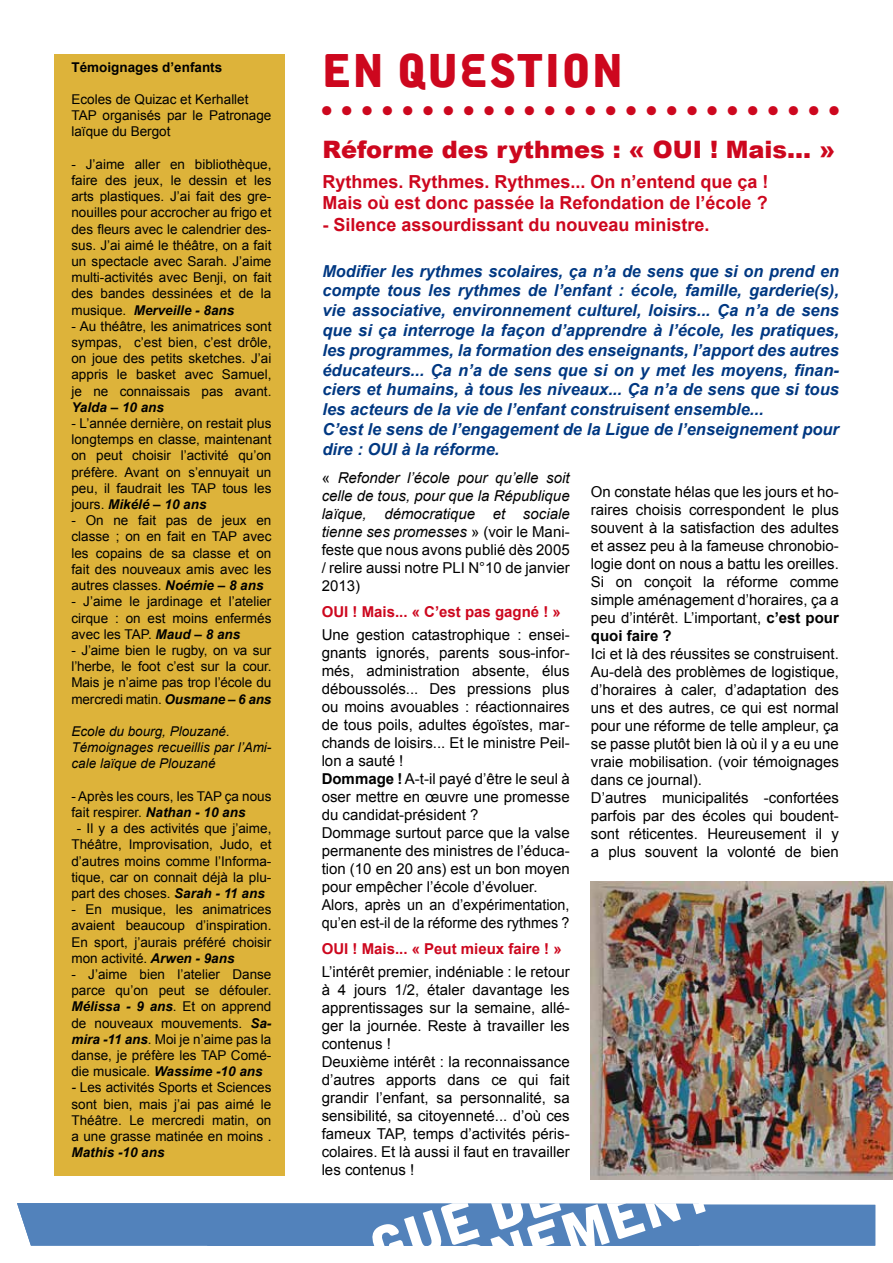
<style>
.page{position:relative;width:893px;height:1263px;background:#fff}
.page>*{position:absolute;margin:0;border:0;box-sizing:border-box;transform-origin:0 0}
.t1{font:45px "Alpha Ligue";color:#cd071e}
.t2{font:900 24px "Arial";color:#cd071e}
.t3{font:700 18px/21.6px "Arial";color:#cd071e}
.t4{font:italic 700 16.5px/19.8px "Arial";color:#003882}
.t5{font:15px/18px "Arial";color:#000}
.t6{font:italic 15px/18px "Arial";color:#000;text-align:justify}
.t7{font:700 15px "Arial";color:#cd071e}
.t8{font:15px "Alpha Ligue";color:#cd071e}
.t9{font:13.5px/16.2px "Arial";color:#000;text-align:justify}
.t10{font:italic 13.5px/16.2px "Arial";color:#000}
.t11{font:italic 700 13.5px "Arial";color:#000}
.t12{font:700 13.5px "Arial";color:#000}
.s1{font-weight:700;font-style:italic}
.s2{font-style:italic}
.s3{font-style:normal}
.s4{font-weight:700}
</style>
<div class="page">
<svg style="left:17px;top:1203px;width:858px;height:43px;background:#6f97c6"></svg>
<div style="left:54px;top:54px;width:230px;height:1122px;background:#ddb33a"></div>
<img style="left:591px;top:881px;width:302px;height:298px">
<p class="t12" style="left:71px;top:58px;width:152px">Témoignages d’enfants</p>
<p class="t9" style="left:71px;top:91px;width:201px;text-align:left">Ecoles de Quizac et Kerhallet<br>TAP organisés par le Patronage laïque du Bergot</p>
<p class="t9" style="left:71px;top:156px;width:201px">- J’aime aller en bibliothèque, faire des jeux, le dessin et les arts plastiques. J’ai fait des gre&shy;nouilles pour accrocher au frigo et des fleurs avec le calendrier des&shy;sus. J’ai aimé le théâtre, on a fait un spectacle avec Sarah. J’aime multi-activités avec Benji, on fait des bandes dessinées et de la musique. <span class="s1">Merveille - 8ans</span></p>
<p class="t9" style="left:71px;top:318px;width:201px">- Au théâtre, les animatrices sont sympas, c’est bien, c’est drôle, on joue des petits sketches. J’ai appris le basket avec Samuel, je ne connaissais pas avant.</p>
<p class="t11" style="left:71px;top:398px;width:94px">Yalda – 10 ans</p>
<p class="t9" style="left:71px;top:415px;width:201px">- L’année dernière, on restait plus longtemps en classe, maintenant on peut choisir l’activité qu’on préfère. Avant on s’ennuyait un peu, il faudrait les TAP tous les jours. <span class="s1">Mikélé – 10 ans</span></p>
<p class="t9" style="left:71px;top:513px;width:201px">- On ne fait pas de jeux en classe ; on en fait en TAP avec les copains de sa classe et on fait des nouveaux amis avec les autres classes. <span class="s1">Noémie – 8 ans</span></p>
<p class="t9" style="left:71px;top:594px;width:201px">- J’aime le jardinage et l’atelier cirque : on est moins enfermés avec les TAP. <span class="s1">Maud – 8 ans</span></p>
<p class="t9" style="left:71px;top:642px;width:201px">- J’aime bien le rugby, on va sur l’herbe, le foot c’est sur la cour.<br>Mais je n’aime pas trop l’école du mercredi matin. <span class="s1">Ousmane – 6 ans</span></p>
<p class="t10" style="left:71px;top:723px;width:201px">Ecole du bourg, Plouzané.<br>Témoignages recueillis par l’Ami&shy;cale laïque de Plouzané</p>
<p class="t9" style="left:71px;top:788px;width:201px">- Après les cours, les TAP ça nous fait respirer. <span class="s1">Nathan - 10 ans</span></p>
<p class="t9" style="left:71px;top:820px;width:201px;text-align:center">- Il y a des activités que j’aime,<br>Théâtre, Improvisation, Judo, et d’autres moins comme l’Informa&shy;tique, car on connait déjà la plu&shy;part des choses. <span class="s1">Sarah - 11 ans</span></p>
<p class="t9" style="left:71px;top:901px;width:201px">- En musique, les animatrices avaient beaucoup d’inspiration.<br>En sport, j’aurais préféré choisir mon activité. <span class="s1">Arwen - 9ans</span></p>
<p class="t9" style="left:71px;top:966px;width:202px">- J’aime bien l’atelier Danse parce qu’on peut se défouler.<br><span class="s1">Mélissa - 9 ans</span>. Et on apprend de nouveaux mouvements. <span class="s1">Sa&shy;mira -11 ans</span>. Moi je n’aime pas la danse, je préfère les TAP Comé&shy;die musicale. <span class="s1">Wassime -10 ans</span></p>
<p class="t9" style="left:71px;top:1080px;width:201px"><span class="s2">-</span> Les activités Sports et Sciences sont bien, mais j’ai pas aimé le Théâtre. Le mercredi matin, on a une grasse matinée en moins .</p>
<p class="t11" style="left:71px;top:1143px;width:95px">Mathis -10 ans</p>
<h1 class="t1" style="left:322px;top:43px;width:303px">EN QUESTION</h1>
<p class="t8" style="left:322px;top:101px;width:519px">O O O O O O O O O O O O O O O O O O O O O O O O O O</p>
<h2 class="t2" style="left:322px;top:132px;width:514px">Réforme des rythmes : « OUI ! Mais... »</h2>
<h3 class="t3" style="left:322px;top:171px;width:448px">Rythmes. Rythmes. Rythmes... On n’entend que ça !<br>Mais où est donc passée la Refondation de l’école ?</h3>
<h3 class="t3" style="left:322px;top:214px;width:389px">- Silence assourdissant du nouveau ministre.</h3>
<p class="t4" style="left:322px;top:261px;width:518px">Modifier les rythmes scolaires, ça n’a de sens que si on prend en compte tous les rythmes de l’enfant : école, famille, garderie(s), vie associative, environnement culturel, loisirs... Ça n’a de sens que si ça interroge la façon d’apprendre à l’école, les pratiques, les programmes, la formation des enseignants, l’apport des autres éducateurs... Ça n’a de sens que si on y met les moyens, finan&shy;ciers et humains, à tous les niveaux... Ça n’a de sens que si tous les acteurs de la vie de l’enfant construisent ensemble...<br>C’est le sens de l’engagement de la Ligue de l’enseignement pour dire : OUI à la réforme.</p>
<p class="t6" style="left:322px;top:469px;width:250px"><span class="s3">«</span> Refonder l’école pour qu’elle soit celle de tous, pour que la République laïque, démocratique et sociale tienne ses promesses <span class="s3">» (voir le Mani&shy;feste que nous avons publié dès 2005 / relire aussi notre PLI N°10 de janvier 2013)</span></p>
<p class="t7" style="left:322px;top:602px;width:241px">OUI ! Mais... « C’est pas gagné ! »</p>
<p class="t5" style="left:322px;top:626px;width:250px">Une gestion catastrophique : ensei&shy;gnants ignorés, parents sous-infor&shy;més, administration absente, élus déboussolés... Des pressions plus ou moins avouables : réactionnaires de tous poils, adultes égoïstes, mar&shy;chands de loisirs... Et le ministre Peil&shy;lon a sauté !<br><span class="s4">Dommage !</span> A-t-il payé d’être le seul à oser mettre en œuvre une promesse du candidat-président ?<br>Dommage surtout parce que la valse permanente des ministres de l’éduca&shy;tion (10 en 20 ans) est un bon moyen pour empêcher l’école d’évoluer.<br>Alors, après un an d’expérimentation, qu’en est-il de la réforme des rythmes ?</p>
<p class="t7" style="left:322px;top:939px;width:242px">OUI ! Mais... « Peut mieux faire ! »</p>
<p class="t5" style="left:322px;top:962px;width:250px">L’intérêt premier, indéniable : le retour à 4 jours 1/2, étaler davantage les apprentissages sur la semaine, allé&shy;ger la journée. Reste à travailler les contenus !<br>Deuxième intérêt : la reconnaissance d’autres apports dans ce qui fait grandir l’enfant, sa personnalité, sa sensibilité, sa citoyenneté... d’où ces fameux TAP, temps d’activités péris&shy;colaires. Et là aussi il faut en travailler les contenus !</p>
<p class="t5" style="left:591px;top:482px;width:250px;text-align:justify">On constate hélas que les jours et ho&shy;raires choisis correspondent le plus souvent à la satisfaction des adultes et assez peu à la fameuse chronobio&shy;logie dont on nous a battu les oreilles.<br>Si on conçoit la réforme comme simple aménagement d’horaires, ça a peu d’intérêt. L’important, <span class="s4">c’est pour quoi faire ?</span></p>
<p class="t5" style="left:591px;top:644px;width:250px">Ici et là des réussites se construisent.<br>Au-delà des problèmes de logistique, d’horaires à caler, d’adaptation des uns et des autres, ce qui est normal pour une réforme de telle ampleur, ça se passe plutôt bien là où il y a eu une vraie mobilisation. (voir témoignages dans ce journal).<br>D’autres municipalités -confortées parfois par des écoles qui boudent&shy;sont réticentes. Heureusement il y a plus souvent la volonté de bien</p>
</div>
